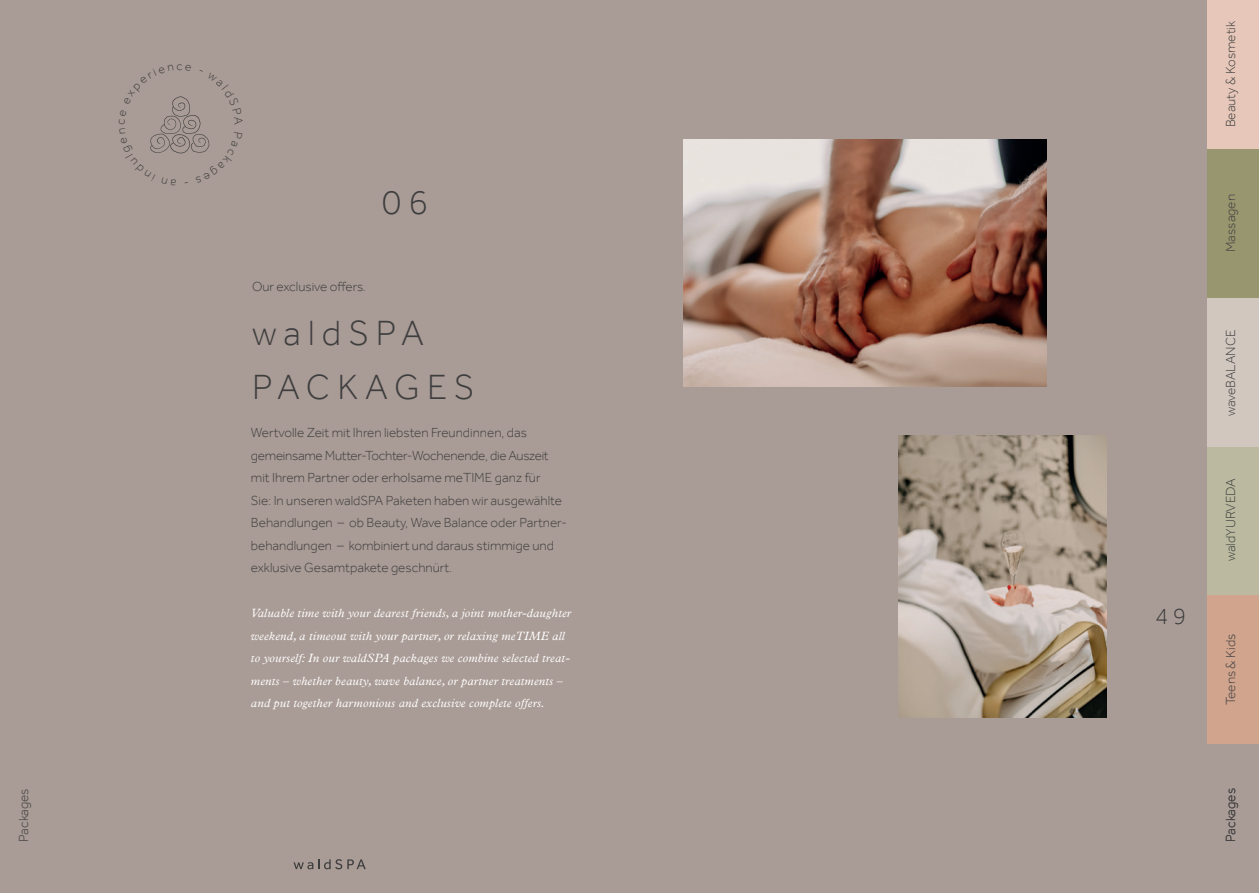
<style>
.page{position:relative;width:1259px;height:893px;background:#fff}
.page>*{position:absolute;margin:0;border:0;box-sizing:border-box;transform-origin:0 0}
.t1{font:300 36px/54px "Effra";letter-spacing:.2em;color:#3e3e3f}
.t2{font:300 24px "Effra";color:#3e3e3f}
.t3{font:300 13.5px/22.5px "Effra";color:#3e3e3f}
.t4{font:italic 12px/22.5px "Plantin";letter-spacing:.02em;color:#fff}
</style>
<div class="page">
<div style="left:0;top:0;width:1209px;height:893px;background:#a99b95"></div>
<img style="left:683px;top:139px;width:363px;height:248px">
<img style="left:899px;top:436px;width:207px;height:282px">
<svg style="left:293px;top:859px;width:73px;height:10px"></svg>
<div style="left:1207px;top:0;width:52px;height:149px;background:#e6c7b9"></div>
<div style="left:1207px;top:446px;width:52px;height:149px;background:#bbbaa0"></div>
<div style="left:1207px;top:149px;width:52px;height:149px;background:#98966e"></div>
<div style="left:1207px;top:595px;width:52px;height:149px;background:#d0a48d"></div>
<div style="left:1207px;top:298px;width:52px;height:148px;background:#d2c7bf"></div>
<div style="left:1207px;top:744px;width:52px;height:149px;background:#a99b95"></div>
<svg style="left:150px;top:96px;width:60px;height:58px"></svg>
<p class="t3" style="left:12px;top:842px;width:55px;rotate:-90deg">Packages</p>
<h1 class="t1" style="left:382px;top:175px;width:48px">06</h1>
<p class="t3" style="left:252px;top:275px;width:115px">Our exclusive offers.</p>
<h1 class="t1" style="left:252px;top:305px;width:224px">waldSPA<br>PACKAGES</h1>
<p class="t3" style="left:251px;top:421px;width:318px">Wertvolle Zeit mit Ihren liebsten Freundinnen, das gemeinsame Mutter-Tochter-Wochenende, die Auszeit mit Ihrem Partner oder erholsame meTIME ganz für<br>Sie: In unseren waldSPA Paketen haben wir ausgewählte Behandlungen – ob Beauty, Wave Balance oder Partner&shy;behandlungen – kombiniert und daraus stimmige und exklusive Gesamtpakete geschnürt.</p>
<p class="t4" style="left:251px;top:603px;width:322px">Valuable time with your dearest friends, a joint mother-daughter weekend, a timeout with your partner, or relaxing meTIME all to yourself: In our waldSPA packages we combine selected treat&shy;ments – whether beauty, wave balance, or partner treatments – and put together harmonious and exclusive complete offers.</p>
<h2 class="t2" style="left:1155px;top:602px;width:32px">49</h2>
<p class="t3" style="left:1219px;top:127px;width:108px;rotate:-90deg">Beauty &amp; Kosmetik</p>
<p class="t3" style="left:1219px;top:252px;width:59px;rotate:-90deg">Massagen</p>
<p class="t3" style="left:1219px;top:416px;width:88px;rotate:-90deg">waveBALANCE</p>
<p class="t3" style="left:1219px;top:561px;width:85px;rotate:-90deg">waldYURVEDA</p>
<p class="t3" style="left:1219px;top:705px;width:73px;rotate:-90deg">Teens &amp; Kids</p>
<p class="t3" style="left:1219px;top:842px;width:55px;rotate:-90deg">Packages</p>
</div>
